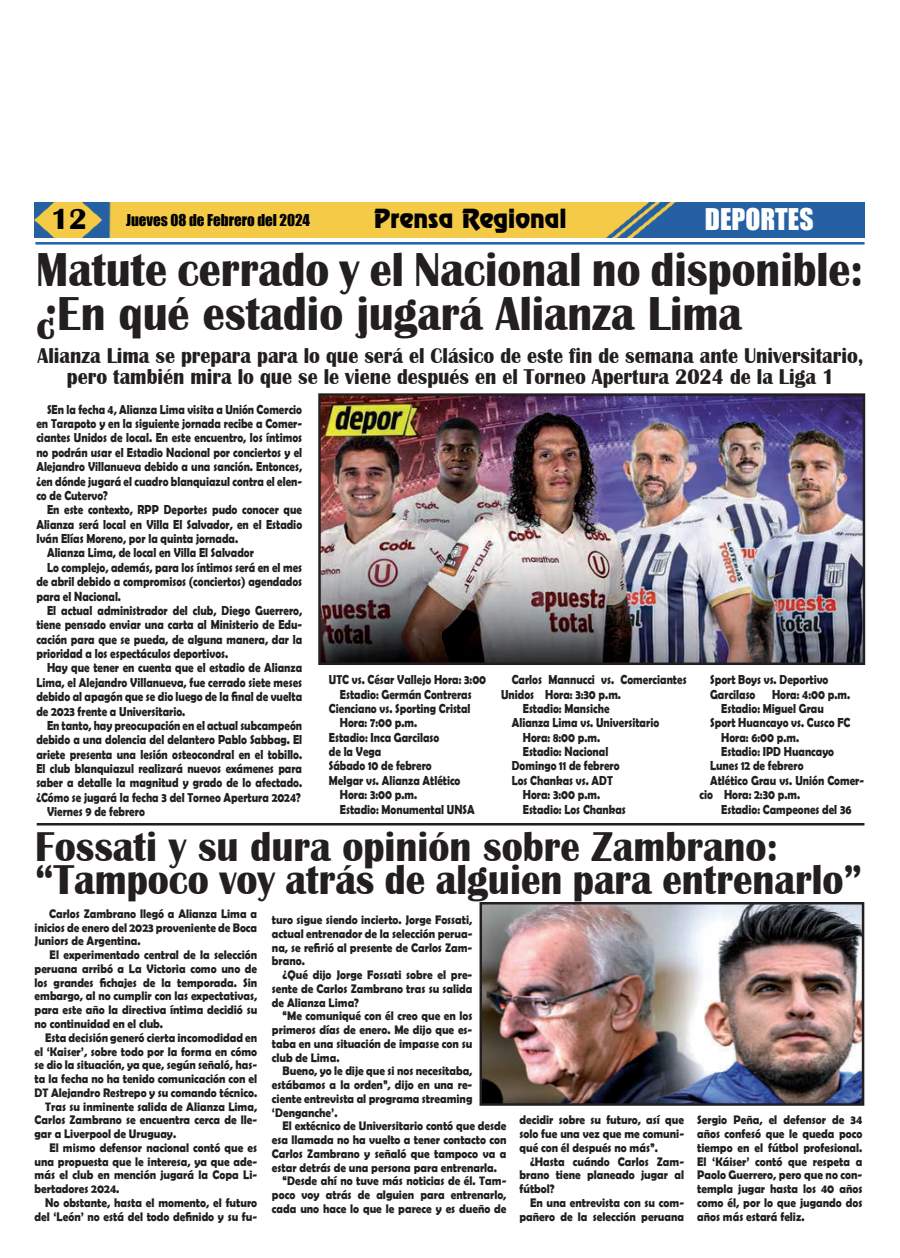
<style>
.page{position:relative;width:900px;height:1258px;background:#fff}
.page>*{position:absolute;margin:0;border:0;box-sizing:border-box;transform-origin:0 0}
.t1{font:700 49px/43.8px "Britannic";color:#231f20;scale:.9 1}
.t2{font:700 42.88px/32.5px "Britannic";color:#231f20;scale:.91 1}
.t3{font:700 30px "Britannic";color:#000}
.t4{font:27.5px "Impact";color:#fff}
.t5{font:23.75px "Renfrew Normal";color:#000}
.t6{font:700 22px/21.2px "Britannic";color:#231f20;text-align:center;scale:.91 1}
.t7{font:15px "Impact";color:#000}
.t8{font:700 13.12px/14.4px "Berlin Sans FB Demi";color:#231f20;text-align:justify;scale:.84 1}
.t9{font:700 12.5px/13.8px "Berlin Sans FB Demi";color:#231f20;text-align:justify;scale:.9 1}
</style>
<div class="page">
<img style="left:35px;top:203px;width:830px;height:35px">
<hr style="left:35px;top:242px;width:830px;height:3px;background:#2361a2">
<img style="left:322px;top:397px;width:539px;height:264px">
<div style="left:318px;top:393px;width:547px;height:272px;border:3px solid #231f20"></div>
<hr style="left:37px;top:823px;width:827px;height:2px;background:#231f20">
<img style="left:484px;top:906px;width:376px;height:196px">
<div style="left:480px;top:902px;width:384px;height:204px;border:3px solid #231f20"></div>
<h3 class="t3" style="left:51px;top:208px;width:38px">12</h3>
<p class="t7" style="left:126px;top:212px;width:185px">Jueves 08 de Febrero del 2024</p>
<h3 class="t5" style="left:374px;top:209px;width:194px">Prensa Regional</h3>
<h3 class="t4" style="left:705px;top:205px;width:110px">DEPORTES</h3>
<h1 class="t1" style="left:36px;top:252px;width:920px">Matute cerrado y el Nacional no disponible: ¿En qué estadio jugará Alianza Lima</h1>
<h3 class="t6" style="left:38px;top:346px;width:909px">Alianza Lima se prepara para lo que será el Clásico de este fin de semana ante Universitario, pero también mira lo que se le viene después en el Torneo Apertura 2024 de la Liga 1</h3>
<p class="t8" style="left:36px;top:402px;width:318px;text-indent:11px">SEn la fecha 4, Alianza Lima visita a Unión Comercio en Tarapoto y en la siguiente jornada recibe a Comer&shy;ciantes Unidos de local. En este encuentro, los íntimos no podrán usar el Estadio Nacional por conciertos y el Alejandro Villanueva debido a una sanción. Entonces, ¿en dónde jugará el cuadro blanquiazul contra el elen&shy;co de Cutervo?</p>
<p class="t8" style="left:47px;top:502px;width:305px">En este contexto, RPP Deportes pudo conocer que</p>
<p class="t8" style="left:36px;top:518px;width:318px">Alianza será local en Villa El Salvador, en el Estadio</p>
<p class="t8" style="left:36px;top:531px;width:242px">Iván Elías Moreno, por la quinta jornada.</p>
<p class="t8" style="left:47px;top:546px;width:248px">Alianza Lima, de local en Villa El Salvador</p>
<p class="t8" style="left:47px;top:561px;width:305px">Lo complejo, además, para los íntimos será en el mes</p>
<p class="t8" style="left:36px;top:575px;width:318px">de abril debido a compromisos (conciertos) agendados</p>
<p class="t8" style="left:36px;top:589px;width:102px">para el Nacional.</p>
<p class="t8" style="left:47px;top:603px;width:305px">El actual administrador del club, Diego Guerrero,</p>
<p class="t8" style="left:36px;top:617px;width:318px">tiene pensado enviar una carta al Ministerio de Edu-</p>
<p class="t8" style="left:36px;top:633px;width:318px">cación para que se pueda, de alguna manera, dar la</p>
<p class="t8" style="left:36px;top:647px;width:230px">prioridad a los espectáculos deportivos.</p>
<p class="t8" style="left:47px;top:660px;width:305px">Hay que tener en cuenta que el estadio de Alianza</p>
<p class="t8" style="left:36px;top:676px;width:318px">Lima, el Alejandro Villanueva, fue cerrado siete meses</p>
<p class="t8" style="left:36px;top:689px;width:318px">debido al apagón que se dio luego de la final de vuelta</p>
<p class="t8" style="left:36px;top:704px;width:179px">de 2023 frente a Universitario.</p>
<p class="t8" style="left:47px;top:719px;width:305px">En tanto, hay preocupación en el actual subcampeón</p>
<p class="t8" style="left:36px;top:733px;width:318px">debido a una dolencia del delantero Pablo Sabbag. El</p>
<p class="t8" style="left:36px;top:748px;width:318px">ariete presenta una lesión osteocondral en el tobillo.</p>
<p class="t8" style="left:36px;top:762px;width:318px">El club blanquiazul realizará nuevos exámenes para</p>
<p class="t8" style="left:36px;top:776px;width:318px">saber a detalle la magnitud y grado de lo afectado.</p>
<p class="t8" style="left:36px;top:790px;width:316px">¿Cómo se jugará la fecha 3 del Torneo Apertura 2024?</p>
<p class="t8" style="left:47px;top:805px;width:118px">Viernes 9 de febrero</p>
<p class="t8" style="left:329px;top:672px;width:189px">UTC vs. César Vallejo Hora: 3:00</p>
<p class="t8" style="left:340px;top:687px;width:158px">Estadio: Germán Contreras</p>
<p class="t8" style="left:329px;top:702px;width:170px">Cienciano vs. Sporting Cristal</p>
<p class="t8" style="left:340px;top:715px;width:94px">Hora: 7:00 p.m.</p>
<p class="t8" style="left:329px;top:731px;width:133px">Estadio: Inca Garcilaso</p>
<p class="t8" style="left:329px;top:745px;width:64px">de la Vega</p>
<p class="t8" style="left:329px;top:759px;width:124px">Sábado 10 de febrero</p>
<p class="t8" style="left:329px;top:773px;width:158px">Melgar vs. Alianza Atlético</p>
<p class="t8" style="left:340px;top:787px;width:94px">Hora: 3:00 p.m.</p>
<p class="t8" style="left:340px;top:802px;width:162px">Estadio: Monumental UNSA</p>
<p class="t8" style="left:512px;top:672px;width:210px">Carlos Mannucci vs. Comerciantes</p>
<p class="t8" style="left:501px;top:687px;width:144px">Unidos Hora: 3:30 p.m.</p>
<p class="t8" style="left:523px;top:701px;width:105px">Estadio: Mansiche</p>
<p class="t8" style="left:512px;top:715px;width:177px">Alianza Lima vs. Universitario</p>
<p class="t8" style="left:523px;top:730px;width:94px">Hora: 8:00 p.m.</p>
<p class="t8" style="left:523px;top:744px;width:103px">Estadio: Nacional</p>
<p class="t8" style="left:512px;top:758px;width:130px">Domingo 11 de febrero</p>
<p class="t8" style="left:512px;top:773px;width:122px">Los Chankas vs. ADT</p>
<p class="t8" style="left:523px;top:787px;width:94px">Hora: 3:00 p.m.</p>
<p class="t8" style="left:523px;top:802px;width:124px">Estadio: Los Chankas</p>
<p class="t8" style="left:710px;top:672px;width:142px">Sport Boys vs. Deportivo<br>Garcilaso</p>
<p class="t8" style="left:772px;top:687px;width:95px">Hora: 4:00 p.m.</p>
<p class="t8" style="left:721px;top:701px;width:124px">Estadio: Miguel Grau</p>
<p class="t8" style="left:710px;top:715px;width:168px">Sport Huancayo vs. Cusco FC</p>
<p class="t8" style="left:721px;top:730px;width:95px">Hora: 6:00 p.m.</p>
<p class="t8" style="left:721px;top:744px;width:136px">Estadio: IPD Huancayo</p>
<p class="t8" style="left:710px;top:759px;width:113px">Lunes 12 de febrero</p>
<p class="t8" style="left:710px;top:773px;width:185px">Atlético Grau vs. Unión Comer-</p>
<p class="t8" style="left:700px;top:787px;width:121px">cio Hora: 2:30 p.m.</p>
<p class="t8" style="left:721px;top:802px;width:157px">Estadio: Campeones del 36</p>
<h2 class="t2" style="left:35px;top:834px;width:910px">Fossati y su dura opinión sobre Zambrano: “Tampoco voy atrás de alguien para entrenarlo”</h2>
<p class="t9" style="left:35px;top:907px;width:249px;text-indent:15px">Carlos Zambrano llegó a Alianza Lima a inicios de enero del 2023 proveniente de Boca Juniors de Argentina.</p>
<p class="t9" style="left:35px;top:949px;width:249px;text-indent:15px">El experimentado central de la selección peruana arribó a La Victoria como uno de los grandes fichajes de la temporada. Sin embargo, al no cumplir con las expectativas, para este año la directiva íntima decidió su no continuidad en el club.</p>
<p class="t9" style="left:45px;top:1031px;width:237px">Esta decisión generó cierta incomodidad en</p>
<p class="t9" style="left:35px;top:1045px;width:249px">el ‘Kaiser’, sobre todo por la forma en cómo</p>
<p class="t9" style="left:35px;top:1059px;width:249px">se dio la situación, ya que, según señaló, has-</p>
<p class="t9" style="left:35px;top:1072px;width:249px">ta la fecha no ha tenido comunicación con el</p>
<p class="t9" style="left:35px;top:1085px;width:249px">DT Alejandro Restrepo y su comando técnico.</p>
<p class="t9" style="left:45px;top:1099px;width:237px">Tras su inminente salida de Alianza Lima,</p>
<p class="t9" style="left:35px;top:1114px;width:249px">Carlos Zambrano se encuentra cerca de lle-</p>
<p class="t9" style="left:35px;top:1127px;width:159px">gar a Liverpool de Uruguay.</p>
<p class="t9" style="left:49px;top:1141px;width:232px">El mismo defensor nacional contó que es</p>
<p class="t9" style="left:35px;top:1155px;width:249px">una propuesta que le interesa, ya que ade-</p>
<p class="t9" style="left:35px;top:1169px;width:249px">más el club en mención jugará la Copa Li-</p>
<p class="t9" style="left:35px;top:1182px;width:96px">bertadores 2024.</p>
<p class="t9" style="left:45px;top:1195px;width:237px">No obstante, hasta el momento, el futuro</p>
<p class="t9" style="left:35px;top:1209px;width:249px">del ‘León’ no está del todo definido y su fu-</p>
<p class="t9" style="left:272px;top:913px;width:224px">turo sigue siendo incierto. Jorge Fossati, actual entrenador de la selección perua&shy;na, se refirió al presente de Carlos Zam&shy;brano.</p>
<p class="t9" style="left:272px;top:968px;width:224px;text-indent:11px">¿Qué dijo Jorge Fossati sobre el pre&shy;sente de Carlos Zambrano tras su salida de Alianza Lima?</p>
<p class="t9" style="left:272px;top:1009px;width:224px;text-indent:11px">“Me comuniqué con él creo que en los primeros días de enero. Me dijo que es&shy;taba en una situación de impasse con su club de Lima.</p>
<p class="t9" style="left:272px;top:1064px;width:224px;text-indent:11px">Bueno, yo le dije que si nos necesitaba, estábamos a la orden”, dijo en una re&shy;ciente entrevista al programa streaming ‘Denganche’.</p>
<p class="t9" style="left:283px;top:1119px;width:250px">El extécnico de Universitario contó que desde</p>
<p class="t9" style="left:272px;top:1134px;width:262px">esa llamada no ha vuelto a tener contacto con</p>
<p class="t9" style="left:272px;top:1147px;width:262px">Carlos Zambrano y señaló que tampoco va a</p>
<p class="t9" style="left:272px;top:1161px;width:252px">estar detrás de una persona para entrenarla.</p>
<p class="t9" style="left:283px;top:1174px;width:250px">“Desde ahí no tuve más noticias de él. Tam-</p>
<p class="t9" style="left:272px;top:1189px;width:262px">poco voy atrás de alguien para entrenarlo,</p>
<p class="t9" style="left:272px;top:1202px;width:262px">cada uno hace lo que le parece y es dueño de</p>
<p class="t9" style="left:519px;top:1114px;width:184px">decidir sobre su futuro, así que solo fue una vez que me comuni&shy;qué con él después no más”.</p>
<p class="t9" style="left:519px;top:1154px;width:184px;text-indent:11px">¿Hasta cuándo Carlos Zam&shy;brano tiene planeado jugar al fútbol?</p>
<p class="t9" style="left:519px;top:1196px;width:184px;text-align:right">En una entrevista con su com&shy;pañero de la selección peruana</p>
<p class="t9" style="left:697px;top:1114px;width:185px">Sergio Peña, el defensor de 34 años confesó que le queda poco tiempo en el fútbol profesional.<br>El ‘Káiser’ contó que respeta a Paolo Guerrero, pero que no con&shy;templa jugar hasta los 40 años como él, por lo que jugando dos años más estará feliz.</p>
</div>
